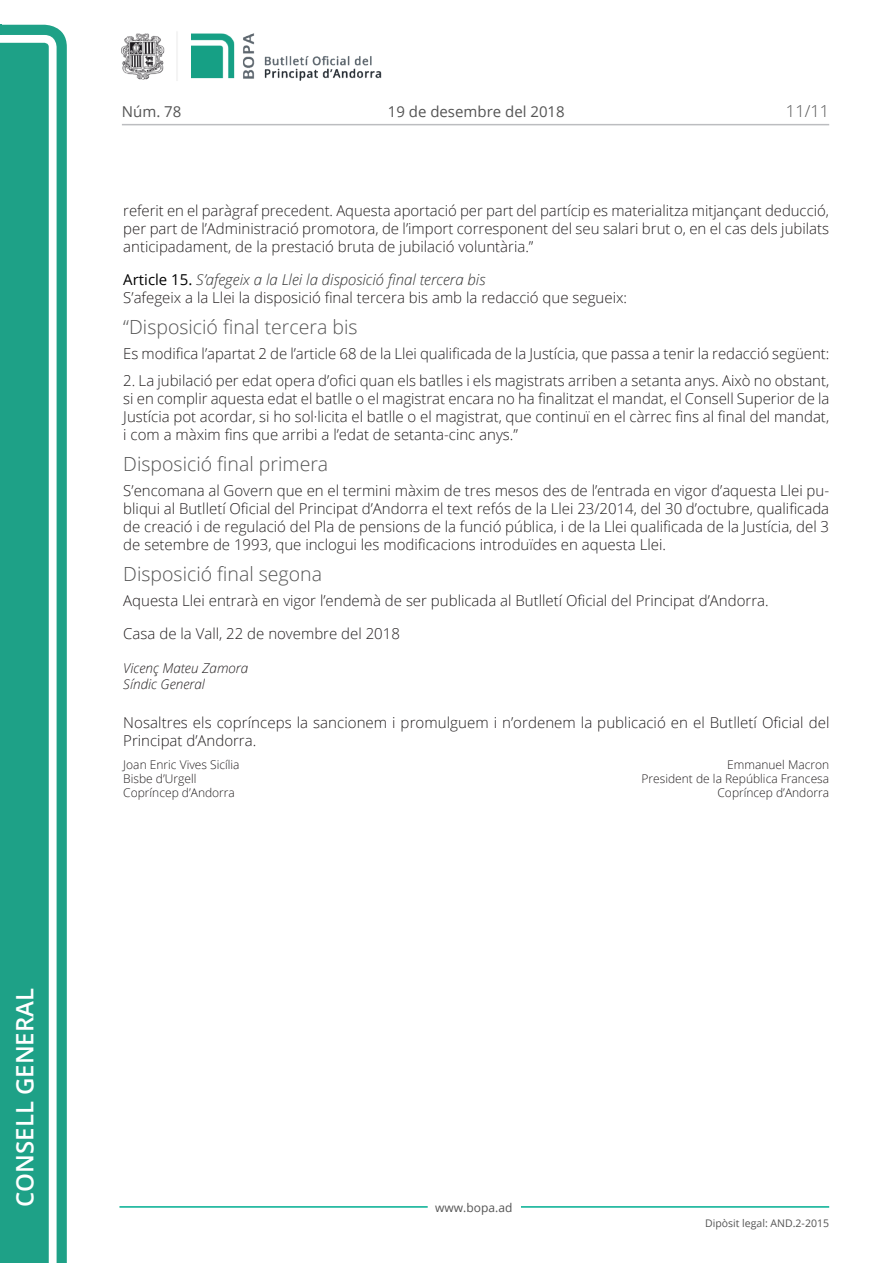
<style>
.page{position:relative;width:893px;height:1263px;background:#fff}
.page>*{position:absolute;margin:0;border:0;box-sizing:border-box;transform-origin:0 0}
.t1{font:600 24px "Open Sans";color:#fff}
.Titol_5{font:300 19.5px "Open Sans";color:#545454}
.t2{font:300 16.5px "Open Sans";color:#545454}
.Body_text{font:300 15px/18px "Open Sans";color:#231f20;text-align:justify}
.Titol_7{font:italic 300 15px "Open Sans";color:#303030}
.Data{font:300 15px "Open Sans";color:#231f20}
.t3{font:15px "Open Sans";color:#545454}
.signatura{font:italic 300 13.5px/16.5px "Open Sans";color:#231f20}
.TaulaText_-_Der{font:300 12px "Open Sans";color:#231f20}
.t4{font:12px "Open Sans";color:#545454}
.t5{font:10.5px "Open Sans";color:#545454}
.s1{font-weight:400;font-style:normal;color:#000}
</style>
<div class="page">
<svg style="left:0;top:25px;width:67px;height:1238px;fill:#1ea187"></svg>
<div style="left:0;top:43px;width:49px;height:1220px;background:#1ea187"></div>
<img style="left:122px;top:32px;width:260px;height:49px">
<hr style="left:119px;top:1206px;width:309px;height:2px;background:#00ae91">
<hr style="left:521px;top:1206px;width:308px;height:2px;background:#00ae91">
<hr style="left:122px;top:124px;width:707px;height:1px;background:#bcbdc0">
<h1 class="t1" style="left:8px;top:1207px;width:220px;rotate:-90deg">Consell General</h1>
<p class="t3" style="left:122px;top:102px;width:61px">Núm. 78</p>
<p class="t3" style="left:388px;top:102px;width:178px">19 de desembre del 2018</p>
<p class="t2" style="left:786px;top:100px;width:45px">11/11</p>
<p class="Body_text" style="left:123px;top:201px;width:707px">referit en el paràgraf precedent. Aquesta aportació per part del partícip es materialitza mitjançant deducció, per part de l’Administració promotora, de l’import corresponent del seu salari brut o, en el cas dels jubilats anticipadament, de la prestació bruta de jubilació voluntària.”</p>
<p class="Titol_7" style="left:123px;top:270px;width:364px"><span class="s1">Article 15.</span> S’afegeix a la Llei la disposició final tercera bis</p>
<p class="Body_text" style="left:123px;top:288px;width:505px">S’afegeix a la Llei la disposició final tercera bis amb la redacció que segueix:</p>
<p class="Titol_5" style="left:123px;top:314px;width:236px">“Disposició final tercera bis</p>
<p class="Body_text" style="left:123px;top:344px;width:708px">Es modifica l’apartat 2 de l’article 68 de la Llei qualificada de la Justícia, que passa a tenir la redacció següent:</p>
<p class="Body_text" style="left:123px;top:371px;width:708px">2. La jubilació per edat opera d’ofici quan els batlles i els magistrats arriben a setanta anys. Això no obstant, si en complir aquesta edat el batlle o el magistrat encara no ha finalitzat el mandat, el Consell Superior de la Justícia pot acordar, si ho sol·licita el batlle o el magistrat, que continuï en el càrrec fins al final del mandat, i com a màxim fins que arribi a l’edat de setanta-cinc anys.”</p>
<p class="Titol_5" style="left:123px;top:450px;width:206px">Disposició final primera</p>
<p class="Body_text" style="left:123px;top:481px;width:707px">S’encomana al Govern que en el termini màxim de tres mesos des de l’entrada en vigor d’aquesta Llei pu· bliqui al Butlletí Oficial del Principat d’Andorra el text refós de la Llei 23/2014, del 30 d’octubre, qualificada de creació i de regulació del Pla de pensions de la funció pública, i de la Llei qualificada de la Justícia, del 3 de setembre de 1993, que inclogui les modificacions introduïdes en aquesta Llei.</p>
<p class="Titol_5" style="left:123px;top:560px;width:200px">Disposició final segona</p>
<p class="Body_text" style="left:123px;top:591px;width:647px">Aquesta Llei entrarà en vigor l’endemà de ser publicada al Butlletí Oficial del Principat d’Andorra.</p>
<p class="Data" style="left:123px;top:624px;width:278px">Casa de la Vall, 22 de novembre del 2018</p>
<p class="signatura" style="left:123px;top:659px;width:127px">Vicenç Mateu Zamora<br>Síndic General</p>
<p class="Body_text" style="left:123px;top:713px;width:708px">Nosaltres els coprínceps la sancionem i promulguem i n’ordenem la publicació en el Butlletí Oficial del<br>Principat d’Andorra.</p>
<p class="TaulaText_-_Der" style="left:123px;top:756px;width:118px">Joan Enric Vives Sicília</p>
<p class="TaulaText_-_Der" style="left:727px;top:756px;width:103px">Emmanuel Macron</p>
<p class="TaulaText_-_Der" style="left:123px;top:771px;width:75px">Bisbe d’Urgell</p>
<p class="TaulaText_-_Der" style="left:642px;top:771px;width:189px">President de la República Francesa</p>
<p class="TaulaText_-_Der" style="left:123px;top:785px;width:113px">Copríncep d’Andorra</p>
<p class="TaulaText_-_Der" style="left:717px;top:785px;width:113px">Copríncep d’Andorra</p>
<p class="t4" style="left:435px;top:1199px;width:79px">www.bopa.ad</p>
<p class="t5" style="left:705px;top:1216px;width:125px">Dipòsit legal: AND.2-2015</p>
</div>
